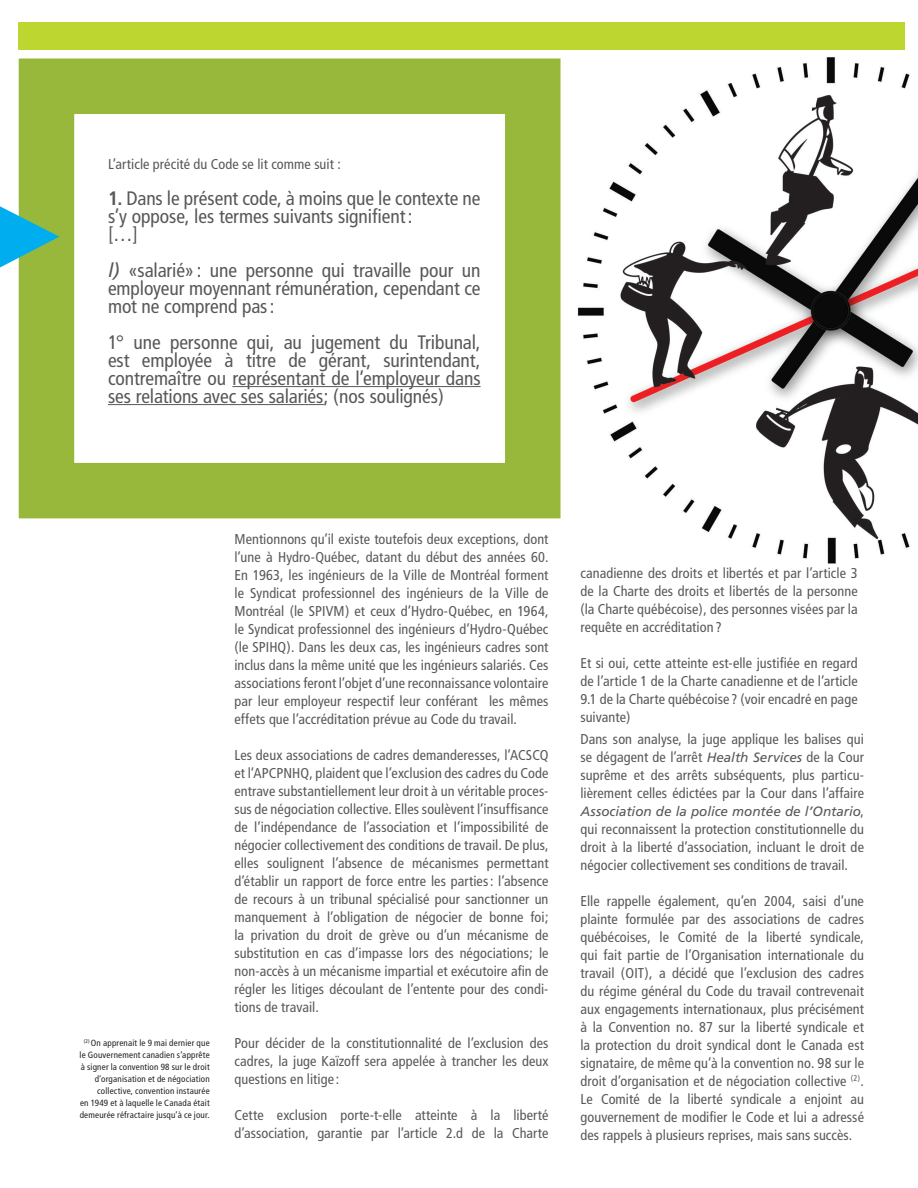
<style>
.page{position:relative;width:918px;height:1188px;background:#fff}
.page>*{position:absolute;margin:0;border:0;box-sizing:border-box;transform-origin:0 0}
.texte_frutiger_cd{font:condensed 19.5px/18px "Frutiger";letter-spacing:-.005em;color:#57585a;text-align:justify}
.texte_frutiger_cd-2{font:condensed 14.25px/18px "Frutiger";letter-spacing:.005em;color:#57585a;text-align:justify}
.texte_frutiger_cd-3{font:italic 13.5px "Frutiger";letter-spacing:-.005em;color:#57585a}
.t1{font:condensed 9px/12px "Frutiger";letter-spacing:.02em;color:#231f20;text-align:right}
.s1{font-weight:700}
.s2{font-style:italic;font-stretch:normal}
.s3{font-style:italic;font-stretch:normal;font-size:13.5px}
.s4{font-style:normal;font-stretch:condensed;font-size:14.25px}
</style>
<div class="page">
<img style="left:500px;top:22px;width:418px;height:542px">
<div style="left:19px;top:58px;width:542px;height:460px;border:56px solid #98b83c"></div>
<div style="left:18px;top:22px;width:886px;height:28px;background:#bed630"></div>
<svg style="left:0;top:206px;width:59px;height:61px;background:#50b69f"></svg>
<hr style="left:232px;top:386px;width:249px;height:1px;background:#57585a">
<hr style="left:108px;top:404px;width:216px;height:1px;background:#57585a">
<p class="texte_frutiger_cd-2" style="left:108px;top:155px;width:234px">L’article précité du Code se lit comme suit :</p>
<p class="texte_frutiger_cd" style="left:108px;top:189px;width:374px"><span class="s1">1.</span> Dans le présent code, à moins que le contexte ne s’y oppose, les termes suivants signifient:</p>
<p class="texte_frutiger_cd" style="left:108px;top:225px;width:31px">[…]</p>
<p class="texte_frutiger_cd" style="left:108px;top:261px;width:374px"><span class="s2">l)</span> «salarié» : une personne qui travaille pour un employeur moyennant rémunération, cependant ce mot ne comprend pas:</p>
<p class="texte_frutiger_cd" style="left:108px;top:333px;width:374px">1° une personne qui, au jugement du Tribunal, est employée à titre de gérant, surintendant, contremaître ou représentant de l’employeur dans ses relations avec ses salariés; (nos soulignés)</p>
<p class="t1" style="left:80px;top:1037px;width:132px"><sup>(2)</sup> On apprenait le 9 mai dernier que le Gouvernement canadien s’apprête à signer la convention 98 sur le droit d’organisation et de négociation collective, convention instaurée<br>en 1949 et à laquelle le Canada était demeurée réfractaire jusqu’à ce jour.</p>
<p class="texte_frutiger_cd-2" style="left:234px;top:530px;width:316px">Mentionnons qu’il existe toutefois deux exceptions, dont l’une à Hydro-Québec, datant du début des années 60.<br>En 1963, les ingénieurs de la Ville de Montréal forment le Syndicat professionnel des ingénieurs de la Ville de Montréal (le SPIVM) et ceux d’Hydro-Québec, en 1964, le Syndicat professionnel des ingénieurs d’Hydro-Québec (le SPIHQ). Dans les deux cas, les ingénieurs cadres sont inclus dans la même unité que les ingénieurs salariés. Ces associations feront l’objet d’une reconnaissance volontaire par leur employeur respectif leur conférant les mêmes effets que l’accréditation prévue au Code du travail.</p>
<p class="texte_frutiger_cd-2" style="left:234px;top:746px;width:316px">Les deux associations de cadres demanderesses, l’ACSCQ et l’APCPNHQ, plaident que l’exclusion des cadres du Code entrave substantiellement leur droit à un véritable proces&shy;sus de négociation collective. Elles soulèvent l’insuffisance de l’indépendance de l’association et l’impossibilité de négocier collectivement des conditions de travail. De plus, elles soulignent l’absence de mécanismes permettant d’établir un rapport de force entre les parties: l’absence de recours à un tribunal spécialisé pour sanctionner un manquement à l’obligation de négocier de bonne foi; la privation du droit de grève ou d’un mécanisme de substitution en cas d’impasse lors des négociations; le non-accès à un mécanisme impartial et exécutoire afin de régler les litiges découlant de l’entente pour des condi&shy;tions de travail.</p>
<p class="texte_frutiger_cd-2" style="left:234px;top:1034px;width:316px">Pour décider de la constitutionnalité de l’exclusion des cadres, la juge Kaïzoff sera appelée à trancher les deux questions en litige :</p>
<p class="texte_frutiger_cd-2" style="left:234px;top:1106px;width:316px">Cette exclusion porte-t-elle atteinte à la liberté d’association, garantie par l’article 2.d de la Charte</p>
<p class="texte_frutiger_cd-2" style="left:580px;top:564px;width:279px">canadienne des droits et libertés et par l’article 3 de la Charte des droits et libertés de la personne (la Charte québécoise), des personnes visées par la requête en accréditation ?</p>
<p class="texte_frutiger_cd-2" style="left:580px;top:654px;width:279px">Et si oui, cette atteinte est-elle justifiée en regard de l’article 1 de la Charte canadienne et de l’article 9.1 de la Charte québécoise ? (voir encadré en page suivante)</p>
<p class="texte_frutiger_cd-2" style="left:580px;top:730px;width:285px">Dans son analyse, la juge applique les balises qui se dégagent de l’arrêt <span class="s3">Health Services</span> de la Cour suprême et des arrêts subséquents, plus particu&shy;lièrement celles édictées par la Cour dans l’affaire</p>
<p class="texte_frutiger_cd-3" style="left:580px;top:804px;width:285px">Association de la police montée de l’Ontario<span class="s4">,</span></p>
<p class="texte_frutiger_cd-2" style="left:580px;top:820px;width:285px">qui reconnaissent la protection constitutionnelle du droit à la liberté d’association, incluant le droit de négocier collectivement ses conditions de travail.</p>
<p class="texte_frutiger_cd-2" style="left:580px;top:892px;width:285px">Elle rappelle également, qu’en 2004, saisi d’une plainte formulée par des associations de cadres québécoises, le Comité de la liberté syndicale, qui fait partie de l’Organisation internationale du travail (OIT), a décidé que l’exclusion des cadres du régime général du Code du travail contrevenait aux engagements internationaux, plus précisément à la Convention no. 87 sur la liberté syndicale et la protection du droit syndical dont le Canada est signataire, de même qu’à la convention no. 98 sur le droit d’organisation et de négociation collective <sup>(2)</sup>.<br>Le Comité de la liberté syndicale a enjoint au gouvernement de modifier le Code et lui a adressé des rappels à plusieurs reprises, mais sans succès.</p>
</div>
